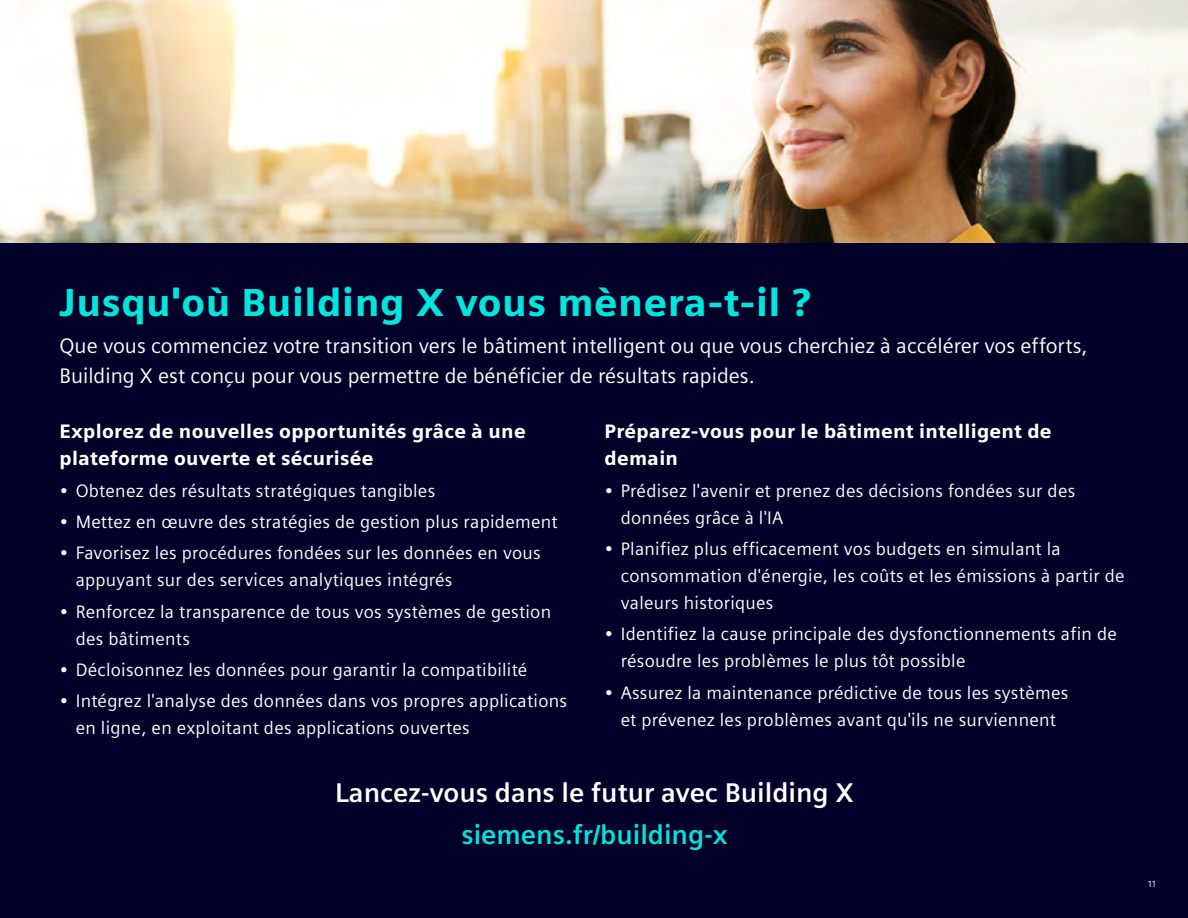
<style>
.page{position:relative;width:1188px;height:918px;background:#fff}
.page>*{position:absolute;margin:0;border:0;box-sizing:border-box;transform-origin:0 0}
.t1{font:900 39px "Siemens Sans";letter-spacing:.015em;color:#00e6dc}
.t2{font:700 27px "Siemens Sans";color:#fff}
.t3{font:700 27px "Siemens Sans";color:#00e6dc}
.t4{font:21px/30px "Siemens Sans";color:#fff}
.t5{font:900 19.5px/27px "Siemens Sans";letter-spacing:.015em;color:#fff}
.t6{font:18px/27px "Siemens Sans";letter-spacing:.015em;color:#fff}
.t7{font:9px "Siemens Sans";color:#fff}
</style>
<div class="page">
<div style="left:0;top:243px;width:1188px;height:675px;background:#000028"></div>
<img style="left:0;top:0;width:1188px;height:243px">
<h1 class="t1" style="left:60px;top:271px;width:752px">Jusqu'où Building X vous mènera-t-il ?</h1>
<p class="t4" style="left:60px;top:329px;width:1030px">Que vous commenciez votre transition vers le bâtiment intelligent ou que vous cherchiez à accélérer vos efforts,<br>Building X est conçu pour vous permettre de bénéficier de résultats rapides.</p>
<p class="t5" style="left:60px;top:417px;width:468px">Explorez de nouvelles opportunités grâce à une plateforme ouverte et sécurisée</p>
<p class="t6" style="left:60px;top:476px;width:377px">• Obtenez des résultats stratégiques tangibles</p>
<p class="t6" style="left:60px;top:507px;width:500px">• Mettez en œuvre des stratégies de gestion plus rapidement</p>
<p class="t6" style="left:76px;top:538px;width:466px;text-indent:-16px">• Favorisez les procédures fondées sur les données en vous appuyant sur des services analytiques intégrés</p>
<p class="t6" style="left:76px;top:597px;width:477px;text-indent:-16px">• Renforcez la transparence de tous vos systèmes de gestion des bâtiments</p>
<p class="t6" style="left:60px;top:655px;width:469px">• Décloisonnez les données pour garantir la compatibilité</p>
<p class="t6" style="left:76px;top:686px;width:493px;text-indent:-16px">• Intégrez l'analyse des données dans vos propres applications en ligne, en exploitant des applications ouvertes</p>
<p class="t5" style="left:605px;top:417px;width:449px">Préparez-vous pour le bâtiment intelligent de demain</p>
<p class="t6" style="left:621px;top:476px;width:456px;text-indent:-16px">• Prédisez l'avenir et prenez des décisions fondées sur des données grâce à l'IA</p>
<p class="t6" style="left:621px;top:534px;width:505px;text-indent:-16px">• Planifiez plus efficacement vos budgets en simulant la consommation d'énergie, les coûts et les émissions à partir de valeurs historiques</p>
<p class="t6" style="left:621px;top:619px;width:498px;text-indent:-16px">• Identifiez la cause principale des dysfonctionnements afin de résoudre les problèmes le plus tôt possible</p>
<p class="t6" style="left:605px;top:678px;width:465px;text-align:center">• Assurez la maintenance prédictive de tous les systèmes et prévenez les problèmes avant qu'ils ne surviennent</p>
<h2 class="t2" style="left:335px;top:772px;width:520px">Lancez-vous dans le futur avec Building X</h2>
<h2 class="t3" style="left:461px;top:814px;width:268px">siemens.fr/building-x</h2>
<p class="t7" style="left:1148px;top:877px;width:9px">11</p>
</div>
